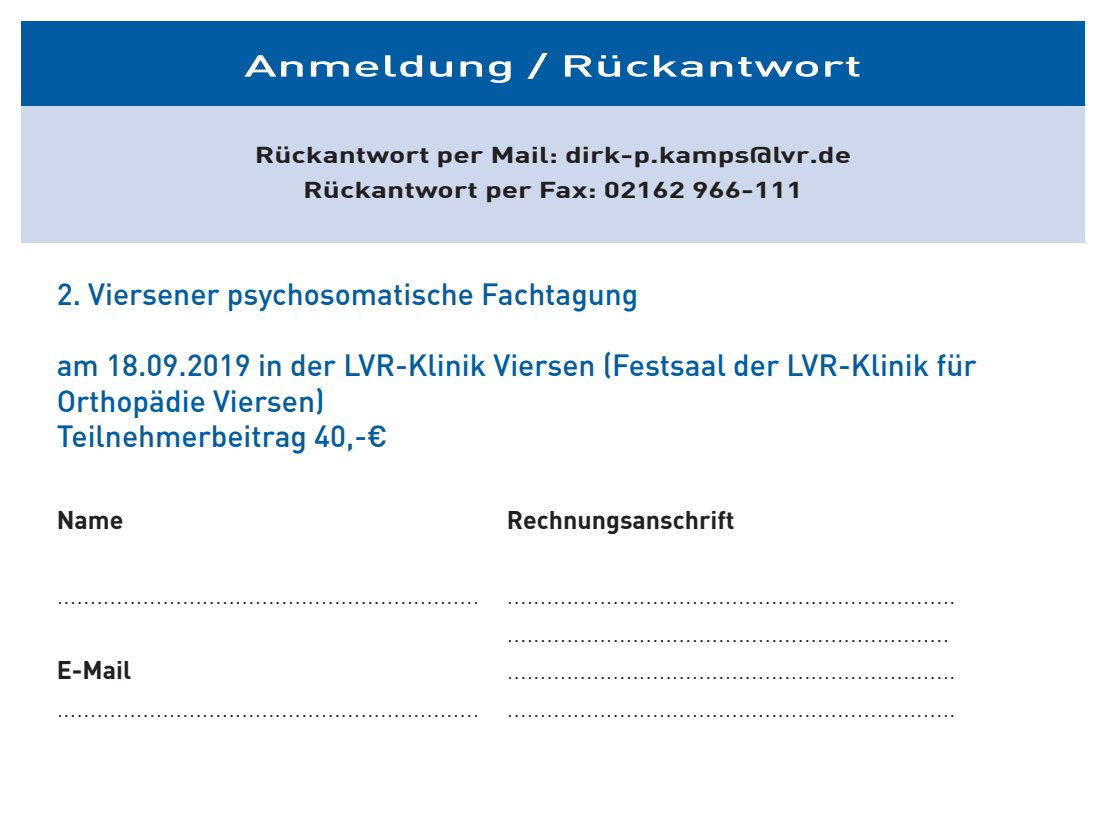
<style>
.page{position:relative;width:1106px;height:823px;background:#fff}
.page>*{position:absolute;margin:0;border:0;box-sizing:border-box;transform-origin:0 0}
.Text__DIN_light_9_p{font:500 30px "DIN";color:#015ca3}
.t1{font:500 30px "DIN";color:#fff;scale:1.75 1}
.t2{font:300 25px "DIN";color:#231f20}
.t3{font:700 25px "DIN";color:#231f20}
.t4{font:700 22.5px "DIN";color:#231f20;scale:1.33 1}
</style>
<div class="page">
<div style="left:21px;top:21px;width:1063px;height:85px;background:#015ca3"></div>
<div style="left:21px;top:106px;width:1063px;height:136px;background:#ced8ec"></div>
<p class="t1" style="left:244px;top:47px;width:355px">Anmeldung / Rückantwort</p>
<p class="t4" style="left:255px;top:140px;width:450px">Rückantwort per Mail: dirk-p.kamps@lvr.de</p>
<p class="t4" style="left:303px;top:175px;width:377px">Rückantwort per Fax: 02162 966-111</p>
<p class="Text__DIN_light_9_p" style="left:57px;top:275px;width:583px">2. Viersener psychosomatische Fachtagung</p>
<p class="Text__DIN_light_9_p" style="left:57px;top:346px;width:921px">am 18.09.2019 in der LVR-Klinik Viersen (Festsaal der LVR-Klinik für</p>
<p class="Text__DIN_light_9_p" style="left:57px;top:381px;width:269px">Orthopädie Viersen)</p>
<p class="Text__DIN_light_9_p" style="left:57px;top:417px;width:332px">Teilnehmerbeitrag 40,-€</p>
<p class="t3" style="left:57px;top:503px;width:68px">Name</p>
<p class="t3" style="left:507px;top:503px;width:229px">Rechnungsanschrift</p>
<p class="t2" style="left:57px;top:579px;width:900px">................................................................ ....................................................................</p>
<p class="t2" style="left:507px;top:617px;width:444px">...................................................................</p>
<p class="t3" style="left:57px;top:653px;width:76px">E-Mail</p>
<p class="t2" style="left:507px;top:654px;width:450px">....................................................................</p>
<p class="t2" style="left:57px;top:692px;width:900px">................................................................ ....................................................................</p>
</div>
